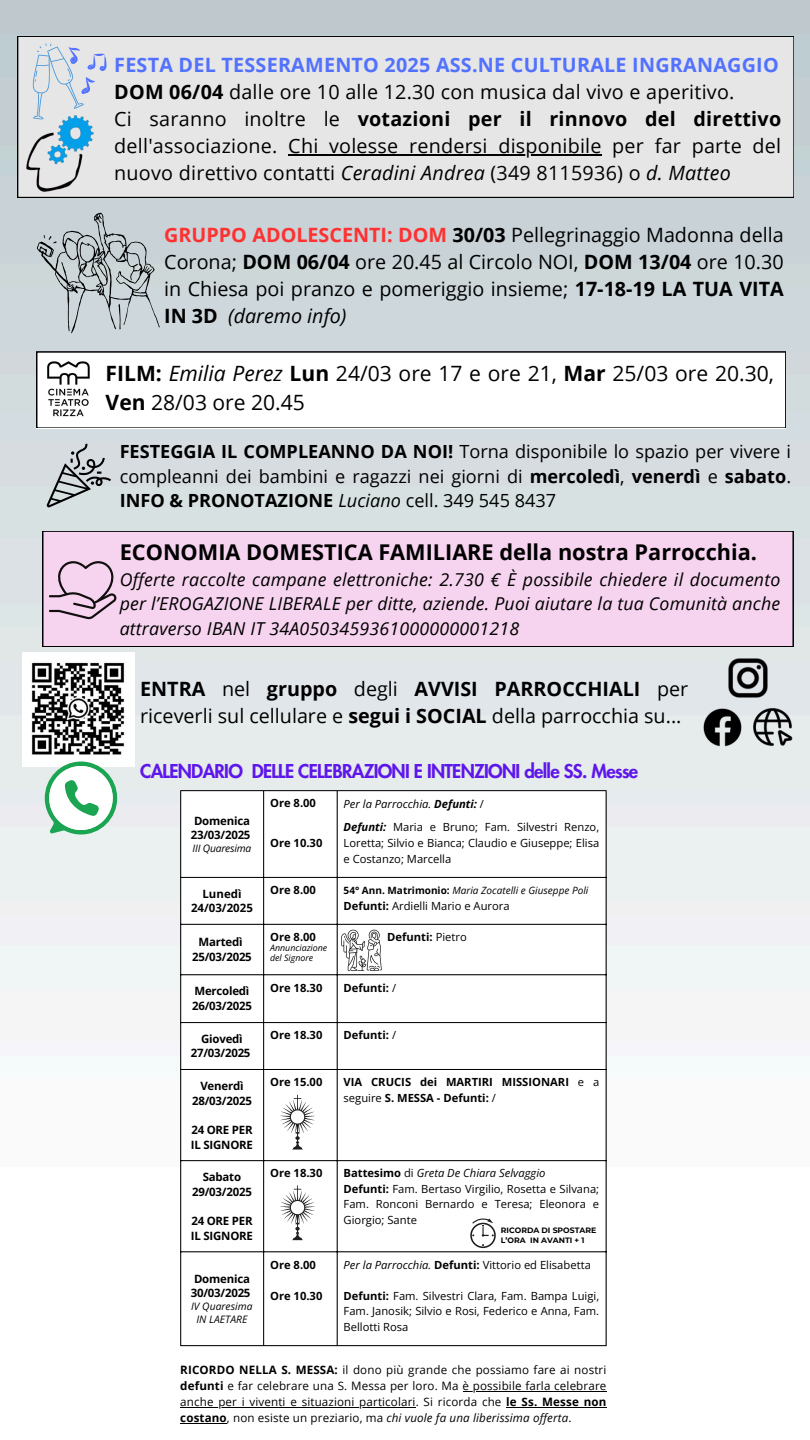
<style>
.page{position:relative;width:810px;height:1440px;background:#fff}
.page>*{position:absolute;margin:0;border:0;box-sizing:border-box;transform-origin:0 0}
.t1{font:700 21.7px "Open Sans";color:#000}
.t2{font:21.1px/28.2px "Open Sans";color:#000}
.t3{font:19.7px/27px "Open Sans";letter-spacing:.01em;color:#000}
.t4{font:800 18.6px "Futura LT Pro";letter-spacing:-.035em;color:#5e17eb}
.t5{font:18.1px/24.2px "Open Sans";color:#000;text-align:justify}
.t6{font:italic 17.8px/24.7px "Open Sans";letter-spacing:.015em;color:#000;text-align:justify}
.t7{font:11.6px/15.9px "Open Sans";letter-spacing:.01em;color:#000}
.t8{font:700 11.4px/14.6px "Open Sans";letter-spacing:-.02em;color:#000}
.t9{font:700 11.4px/14.6px "Open Sans";color:#000;text-align:center}
.t10{font:11.2px/15.5px "Open Sans";color:#000;text-align:justify}
.t11{font:700 11.2px/15.5px "Open Sans";color:#000}
.t12{font:italic 11.2px "Open Sans";color:#000}
.t13{font:italic 10.3px "Open Sans";letter-spacing:.005em;color:#000}
.t14{font:italic 10.3px "Open Sans";letter-spacing:-.02em;color:#000}
.t15{font:italic 10px "Open Sans";color:#000}
.t16{font:italic 8.9px/9.7px "Open Sans";color:#000}
.t17{font:700 7.8px "Montserrat";color:#000}
.s1{font-weight:700;color:#5271ff}
.s2{font-weight:700}
.s3{font-style:italic}
.s4{font-weight:700;color:#ff3131}
.s5{font-style:normal}
.s6{font-weight:700;font-style:italic}
.s7{font-weight:700;font-style:normal}
.s8{font-weight:400}
</style>
<div class="page">
<img style="left:0;top:0;width:810px;height:1347px">
<img style="left:23px;top:652px;width:112px;height:115px">
<div style="left:43px;top:531px;width:750px;height:116px;background:#f6d3ee"></div>
<img style="left:722px;top:652px;width:51px;height:51px">
<img style="left:700px;top:705px;width:45px;height:45px">
<img style="left:752px;top:707px;width:41px;height:41px">
<svg style="left:47px;top:444px;width:64px;height:63px;background:#b2b8bb"></svg>
<svg style="left:37px;top:352px;width:749px;height:75px"></svg>
<img style="left:46px;top:361px;width:46px;height:55px">
<div style="left:18px;top:36px;width:776px;height:161px;background:#e6e6e6"></div>
<svg style="left:37px;top:213px;width:123px;height:120px;background:#b4bdc1"></svg>
<svg style="left:22px;top:39px;width:87px;height:82px;background:#d9dde6"></svg>
<svg style="left:49px;top:558px;width:68px;height:61px;background:#d2b4cb"></svg>
<svg style="left:181px;top:791px;width:425px;height:554px"></svg>
<hr style="left:180px;top:791px;width:1px;height:554px;background:#000">
<hr style="left:263px;top:791px;width:1px;height:554px;background:#000">
<hr style="left:337px;top:791px;width:1px;height:554px;background:#000">
<hr style="left:606px;top:791px;width:1px;height:554px;background:#000">
<hr style="left:180px;top:790px;width:427px;height:1px;background:#000">
<hr style="left:180px;top:877px;width:427px;height:1px;background:#000">
<hr style="left:180px;top:924px;width:427px;height:1px;background:#000">
<hr style="left:180px;top:974px;width:427px;height:1px;background:#000">
<hr style="left:180px;top:1022px;width:427px;height:1px;background:#000">
<hr style="left:180px;top:1069px;width:427px;height:1px;background:#000">
<hr style="left:180px;top:1160px;width:427px;height:1px;background:#000">
<hr style="left:180px;top:1251px;width:427px;height:1px;background:#000">
<hr style="left:180px;top:1345px;width:427px;height:1px;background:#000">
<svg style="left:280px;top:1095px;width:35px;height:55px"></svg>
<svg style="left:280px;top:1185px;width:35px;height:55px"></svg>
<svg style="left:341px;top:930px;width:41px;height:41px"></svg>
<svg style="left:470px;top:1217px;width:26px;height:31px"></svg>
<img style="left:18px;top:115px;width:81px;height:81px">
<svg style="left:45px;top:761px;width:72px;height:74px"></svg>
<hr style="left:288px;top:154px;width:314px;height:2px;background:#000">
<hr style="left:463px;top:1391px;width:144px;height:1px;background:#000">
<hr style="left:180px;top:1407px;width:236px;height:1px;background:#000">
<hr style="left:506px;top:1407px;width:101px;height:1px;background:#000">
<hr style="left:180px;top:1423px;width:47px;height:1px;background:#000">
<p class="t3" style="left:114px;top:51px;width:668px"><span class="s1">FESTA DEL TESSERAMENTO 2025 ASS.NE CULTURALE INGRANAGGIO </span><span class="s2">DOM 06/04</span> dalle ore 10 alle 12.30 con musica dal vivo e aperitivo.<br>Ci saranno inoltre le <span class="s2">votazioni per il rinnovo del direttivo </span>dell'associazione.</p>
<p class="t3" style="left:114px;top:132px;width:668px;text-indent:174px">Chi volesse rendersi disponibile per far parte del nuovo direttivo contatti <span class="s3">Ceradini Andrea</span> (349 8115936) o <span class="s3">d. Matteo</span></p>
<p class="t3" style="left:164px;top:221px;width:621px;text-align:justify"><span class="s4">GRUPPO ADOLESCENTI: DOM</span> <span class="s2">30/03</span> Pellegrinaggio Madonna della Corona; <span class="s2">DOM 06/04</span> ore 20.45 al Circolo NOI, <span class="s2">DOM 13/04</span> ore 10.30 in Chiesa poi pranzo e pomeriggio insieme; <span class="s2">17-18-19 LA TUA VITA IN 3D</span> <span class="s3">(daremo info)</span></p>
<p class="t2" style="left:106px;top:359px;width:670px"><span class="s2">FILM:</span> <span class="s3">Emilia Perez</span> <span class="s2">Lun</span> 24/03 ore 17 e ore 21, <span class="s2">Mar</span> 25/03 ore 20.30,<br><span class="s2">Ven</span> 28/03 ore 20.45</p>
<p class="t5" style="left:120px;top:439px;width:673px"><span class="s2">FESTEGGIA IL COMPLEANNO DA NOI!</span> Torna disponibile lo spazio per vivere i compleanni dei bambini e ragazzi nei giorni di <span class="s2">mercoledì</span>, <span class="s2">venerdì</span> e <span class="s2">sabato</span>.<br><span class="s2">INFO &amp; PRONOTAZIONE</span> <span class="s3">Luciano</span> cell. 349 545 8437</p>
<p class="t1" style="left:120px;top:537px;width:639px">ECONOMIA DOMESTICA FAMILIARE della nostra Parrocchia.</p>
<p class="t6" style="left:120px;top:566px;width:662px">Offerte raccolte campane elettroniche: 2.730 € È possibile chiedere il documento per l’EROGAZIONE LIBERALE per ditte, aziende. Puoi aiutare la tua Comunità anche attraverso IBAN IT 34A0503459361000000001218</p>
<p class="t3" style="left:140px;top:676px;width:550px;line-height:26.3px"><span class="s2">ENTRA</span> nel <span class="s2">gruppo</span> degli <span class="s2">AVVISI PARROCCHIALI</span> per riceverli sul cellulare e <span class="s2">segui i SOCIAL</span> della parrocchia su...</p>
<p class="t4" style="left:140px;top:763px;width:500px">CALENDARIO DELLE CELEBRAZIONI E INTENZIONI delle SS. Messe</p>
<p class="t8" style="left:191px;top:813px;width:61px">Domenica<br>23/03/2025</p>
<p class="t14" style="left:193px;top:841px;width:60px">III Quaresima</p>
<p class="t11" style="left:270px;top:795px;width:47px">Ore 8.00</p>
<h2 class="t11" style="left:270px;top:835px;width:54px">Ore 10.30</h2>
<p class="t12" style="left:344px;top:796px;width:142px">Per la Parrocchia. <span class="s2">Defunti:</span> <span class="s5">/</span></p>
<h2 class="t10" style="left:344px;top:819px;width:257px;line-height:15.9px"><span class="s6">Defunti:</span> Maria e Bruno; Fam. Silvestri Renzo, Loretta; Silvio e Bianca; Claudio e Giuseppe; Elisa e Costanzo; Marcella</h2>
<p class="t9" style="left:191px;top:886px;width:63px">Lunedì<br>24/03/2025</p>
<h4 class="t11" style="left:270px;top:882px;width:47px">Ore 8.00</h4>
<p class="t15" style="left:344px;top:883px;width:246px"><span class="s7">54° Ann. Matrimonio:</span> Maria Zocatelli e Giuseppe Poli</p>
<h2 class="t10" style="left:344px;top:898px;width:168px"><span class="s2">Defunti:</span> Ardielli Mario e Aurora</h2>
<p class="t8" style="left:199px;top:935px;width:45px">Martedì</p>
<h3 class="t8" style="left:192px;top:949px;width:61px">25/03/2025</h3>
<p class="t11" style="left:270px;top:929px;width:47px">Ore 8.00</p>
<p class="t16" style="left:270px;top:943px;width:59px">Annunciazione del Signore</p>
<h2 class="t11" style="left:387px;top:929px;width:81px">Defunti: <span class="s8">Pietro</span></h2>
<h1 class="t8" style="left:192px;top:984px;width:61px">Mercoledì<br>26/03/2025</h1>
<p class="t11" style="left:270px;top:980px;width:54px">Ore 18.30</p>
<p class="t11" style="left:344px;top:980px;width:54px">Defunti: <span class="s8">/</span></p>
<p class="t8" style="left:191px;top:1031px;width:61px;text-align:center">Giovedì<br>27/03/2025</p>
<p class="t11" style="left:270px;top:1027px;width:54px">Ore 18.30</p>
<p class="t11" style="left:344px;top:1027px;width:54px">Defunti: <span class="s8">/</span></p>
<p class="t8" style="left:192px;top:1078px;width:61px;text-align:center">Venerdì<br>28/03/2025</p>
<p class="t8" style="left:191px;top:1122px;width:64px">24 ORE PER<br>IL SIGNORE</p>
<p class="t11" style="left:270px;top:1074px;width:54px">Ore 15.00</p>
<p class="t11" style="left:344px;top:1074px;width:257px">VIA CRUCIS dei MARTIRI MISSIONARI <span class="s8">e a seguire</span> S. MESSA - Defunti: <span class="s8">/</span></p>
<p class="t8" style="left:203px;top:1170px;width:40px">Sabato</p>
<p class="t8" style="left:192px;top:1184px;width:61px">29/03/2025</p>
<p class="t8" style="left:191px;top:1213px;width:64px">24 ORE PER<br>IL SIGNORE</p>
<p class="t8" style="left:191px;top:1271px;width:61px">Domenica<br>30/03/2025</p>
<p class="t13" style="left:191px;top:1299px;width:63px">IV Quaresima</p>
<p class="t13" style="left:196px;top:1312px;width:53px">IN LAETARE</p>
<p class="t11" style="left:270px;top:1165px;width:54px">Ore 18.30</p>
<p class="t12" style="left:344px;top:1166px;width:203px"><span class="s7">Battesimo</span> <span class="s5">di</span> Greta De Chiara Selvaggio</p>
<p class="t10" style="left:344px;top:1181px;width:257px"><span class="s2">Defunti:</span> Fam. Bertaso Virgilio, Rosetta e Silvana; Fam. Ronconi Bernardo e Teresa; Eleonora e Giorgio; Sante</p>
<p class="t17" style="left:501px;top:1225px;width:97px">RICORDA DI SPOSTARE</p>
<p class="t17" style="left:501px;top:1236px;width:85px">L’ORA IN AVANTI + 1</p>
<p class="t11" style="left:270px;top:1257px;width:47px">Ore 8.00</p>
<p class="t11" style="left:270px;top:1288px;width:54px">Ore 10.30</p>
<p class="t10" style="left:344px;top:1257px;width:249px"><span class="s3">Per la Parrocchia.</span> <span class="s2">Defunti:</span> Vittorio ed Elisabetta</p>
<p class="t10" style="left:344px;top:1288px;width:257px"><span class="s2">Defunti:</span> Fam. Silvestri Clara, Fam. Bampa Luigi, Fam. Janosik; Silvio e Rosi, Federico e Anna, Fam.<br>Bellotti Rosa</p>
<p class="t7" style="left:180px;top:1362px;width:428px"><span class="s2">RICORDO NELLA S. MESSA:</span> il dono più grande che possiamo fare ai nostri <span class="s2">defunti</span> e far celebrare una S. Messa per loro. Ma è possibile farla celebrare</p>
<p class="t7" style="left:180px;top:1394px;width:428px">anche per i viventi e situazioni particolari. Si ricorda che <span class="s2">le Ss. Messe non costano</span>, non esiste un preziario, ma <span class="s3">chi vuole fa una liberissima offerta</span>.</p>
</div>
